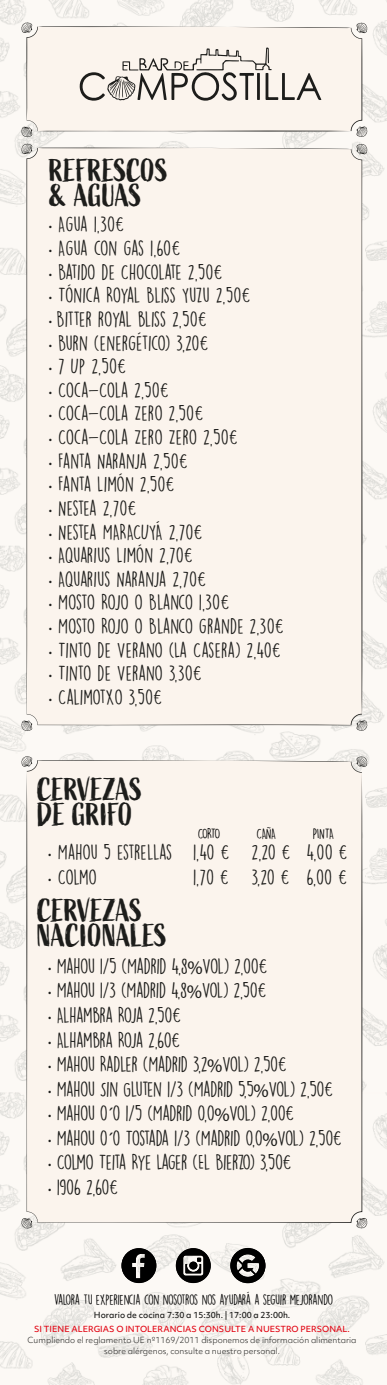
<style>
.page{position:relative;width:387px;height:1385px;background:#fff}
.page>*{position:absolute;margin:0;border:0;box-sizing:border-box;transform-origin:0 0}
.t1{font:31.68px/24.5px "Active";letter-spacing:-.01em;color:#1d1d1b}
.t2{font:19.25px/23.6px "DK Lemon Yellow Sun";letter-spacing:-.025em;color:#1d1d1b}
.t3{font:13.12px "DK Lemon Yellow Sun";letter-spacing:-.04em;color:#000}
.t4{font:300 8.05px/11.1px "Objektiv Mk 2";color:#1d1d1b;text-align:center}
.t5{font:500 8.05px "Objektiv Mk 2";color:#e20614}
.t6{font:500 8.05px "Objektiv Mk 2";color:#1d1d1b}
.s1{font-family:"Myriad Pro"}
</style>
<div class="page">
<img style="left:0;top:0;width:386px;height:1385px">
<div style="left:26px;top:147px;width:336px;height:578px;background:#fbf4ed"></div>
<svg style="left:356px;top:144px;width:10px;height:10px"></svg>
<svg style="left:21px;top:144px;width:11px;height:10px"></svg>
<svg style="left:356px;top:720px;width:10px;height:11px"></svg>
<svg style="left:21px;top:720px;width:11px;height:11px"></svg>
<div style="left:26px;top:760px;width:336px;height:462px;background:#fbf4ed"></div>
<svg style="left:356px;top:1218px;width:10px;height:10px"></svg>
<svg style="left:21px;top:1218px;width:11px;height:10px"></svg>
<svg style="left:356px;top:756px;width:10px;height:11px"></svg>
<svg style="left:21px;top:756px;width:11px;height:10px"></svg>
<div style="left:26px;top:26px;width:336px;height:106px;background:#fbf4ed"></div>
<svg style="left:356px;top:23px;width:10px;height:10px"></svg>
<svg style="left:21px;top:22px;width:11px;height:11px"></svg>
<svg style="left:356px;top:126px;width:10px;height:11px"></svg>
<svg style="left:21px;top:127px;width:11px;height:10px"></svg>
<svg style="left:79px;top:47px;width:242px;height:54px"></svg>
<svg style="left:121px;top:1248px;width:35px;height:35px"></svg>
<svg style="left:175px;top:1248px;width:35px;height:35px"></svg>
<svg style="left:230px;top:1248px;width:35px;height:35px"></svg>
<h1 class="t1" style="left:49px;top:159px;width:120px">REFRESCOS &amp; AGUAS</h1>
<p class="t2" style="left:48px;top:213px;width:236px"><span class="s1">·</span> AGUA 1,30€<br><span class="s1">·</span> AGUA CON GAS 1,60€<br><span class="s1">·</span> BATIDO DE CHOCOLATE 2,50€<br><span class="s1">·</span> TÓNICA ROYAL BLISS YUZU 2,50€<br><span class="s1">·</span> BITTER ROYAL BLISS 2,50€<br><span class="s1">·</span> BURN (ENERGÉTICO) 3,20€<br><span class="s1">·</span> 7 UP 2,50€<br><span class="s1">·</span> COCA-COLA 2,50€<br><span class="s1">·</span> COCA-COLA ZERO 2,50€<br><span class="s1">·</span> COCA-COLA ZERO ZERO 2,50€<br><span class="s1">·</span> FANTA NARANJA 2,50€<br><span class="s1">·</span> FANTA LIMÓN 2,50€<br><span class="s1">·</span> NESTEA 2,70€<br><span class="s1">·</span> NESTEA MARACUYÁ 2,70€<br><span class="s1">·</span> AQUARIUS LIMÓN 2,70€<br><span class="s1">·</span> AQUARIUS NARANJA 2,70€<br><span class="s1">·</span> MOSTO ROJO O BLANCO 1,30€<br><span class="s1">·</span> MOSTO ROJO O BLANCO GRANDE 2,30€ <span class="s1">·</span> TINTO DE VERANO (LA CASERA) 2,40€ <span class="s1">·</span> TINTO DE VERANO 3,30€<br><span class="s1">·</span> CALIMOTXO 3,50€</p>
<h1 class="t1" style="left:37px;top:778px;width:107px">CERVEZAS<br>DE GRIFO</h1>
<p class="t3" style="left:197px;top:825px;width:24px">CORTO</p>
<p class="t3" style="left:256px;top:825px;width:21px">CAÑA</p>
<p class="t3" style="left:312px;top:825px;width:23px">PINTA</p>
<p class="t2" style="left:48px;top:840px;width:126px;line-height:24.5px"><span class="s1">·</span> MAHOU 5 ESTRELLAS <span class="s1">·</span> COLMO</p>
<p class="t2" style="left:193px;top:840px;width:38px;line-height:24.5px">1,40 €<br>1,70 €</p>
<p class="t2" style="left:251px;top:840px;width:41px;line-height:24.5px">2,20 €<br>3,20 €</p>
<p class="t2" style="left:306px;top:840px;width:43px;line-height:24.5px">4,00 €<br>6,00 €</p>
<h1 class="t1" style="left:37px;top:900px;width:132px">CERVEZAS<br>NACIONALES</h1>
<p class="t2" style="left:48px;top:953px;width:295px;line-height:24.5px"><span class="s1">·</span> MAHOU 1/5 (MADRID 4,8<span class="s1">%</span>VOL) 2,00€<br><span class="s1">·</span> MAHOU 1/3 (MADRID 4,8<span class="s1">%</span>VOL) 2,50€<br><span class="s1">·</span> ALHAMBRA ROJA 2,50€<br><span class="s1">·</span> ALHAMBRA ROJA 2,60€<br><span class="s1">·</span> MAHOU RADLER (MADRID 3,2<span class="s1">%</span>VOL) 2,50€<br><span class="s1">·</span> MAHOU SIN GLUTEN 1/3 (MADRID 5,5<span class="s1">%</span>VOL) 2,50€<br><span class="s1">·</span> MAHOU 0<span class="s1">´</span>0 1/5 (MADRID 0,0<span class="s1">%</span>VOL) 2,00€<br><span class="s1">·</span> MAHOU 0<span class="s1">´</span>0 TOSTADA 1/3 (MADRID 0,0<span class="s1">%</span>VOL) 2,50€ <span class="s1">·</span> COLMO TEITA RYE LAGER (EL BIERZO) 3,50€<br><span class="s1">·</span> 1906 2,60€</p>
<p class="t3" style="left:54px;top:1291px;width:280px">VALORA TU EXPERIENCIA CON NOSOTROS NOS AYUDARÁ A SEGUIR MEJORANDO</p>
<p class="t6" style="left:94px;top:1309px;width:198px">Horario de cocina 7:30 a 15:30h. | 17:00 a 23:00h.</p>
<p class="t5" style="left:34px;top:1323px;width:316px">SI TIENE ALERGIAS O INTOLERANCIAS CONSULTE A NUESTRO PERSONAL.</p>
<p class="t4" style="left:28px;top:1334px;width:330px">Cumpliendo el reglamento UE nº1169/2011 disponemos de información alimentaria sobre alérgenos, consulte a nuestro personal.</p>
</div>
